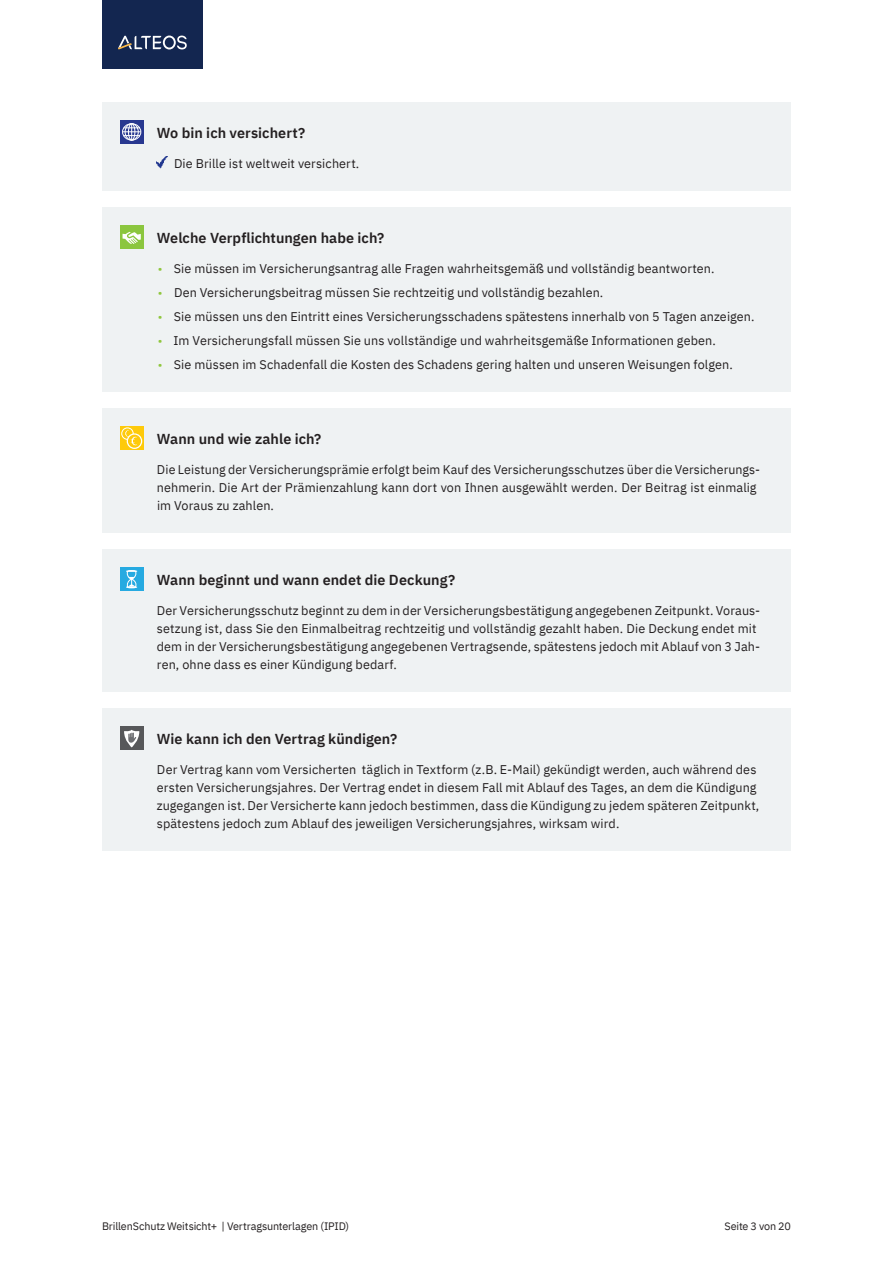
<style>
.page{position:relative;width:893px;height:1263px;background:#fff}
.page>*{position:absolute;margin:0;border:0;box-sizing:border-box;transform-origin:0 0}
.t1{font:600 14.4px "IBM Plex Sans";letter-spacing:.005em;color:#231f20}
.t2{font:12.6px/18px "IBM Plex Sans";letter-spacing:.005em;color:#231f20}
.t3{font:10.8px "IBM Plex Sans";letter-spacing:-.01em;color:#231f20}
.s1{font-size:12px;color:#90c73e}
</style>
<div class="page">
<div style="left:102px;top:102px;width:689px;height:88px;background:#eff2f3"></div>
<div style="left:120px;top:120px;width:23px;height:24px;background:#283890"></div>
<div style="left:122px;top:123px;width:19px;height:18px;border:1px solid #fff;border-radius:50%"></div>
<div style="left:125px;top:123px;width:14px;height:18px;border:1px solid #fff;border-radius:50%"></div>
<div style="left:128px;top:123px;width:7px;height:18px;border:1px solid #fff;border-radius:50%"></div>
<svg style="left:123px;top:124px;width:18px;height:17px"></svg>
<svg style="left:157px;top:156px;width:11px;height:12px"></svg>
<div style="left:102px;top:207px;width:689px;height:184px;background:#eff2f3"></div>
<div style="left:120px;top:225px;width:23px;height:24px;background:#8bc63e"></div>
<svg style="left:123px;top:231px;width:18px;height:13px"></svg>
<div style="left:102px;top:408px;width:689px;height:124px;background:#eff2f3"></div>
<div style="left:120px;top:426px;width:23px;height:24px;background:#feca0a"></div>
<div style="left:121px;top:427px;width:13px;height:13px;border:1px solid #fff;border-radius:50%"></div>
<div style="left:127px;top:433px;width:15px;height:16px;border:1px solid #fff;border-radius:50%"></div>
<svg style="left:123px;top:429px;width:15px;height:17px"></svg>
<div style="left:102px;top:549px;width:689px;height:142px;background:#eff2f3"></div>
<div style="left:120px;top:567px;width:23px;height:24px;background:#26aae1"></div>
<svg style="left:126px;top:570px;width:11px;height:18px"></svg>
<div style="left:102px;top:708px;width:689px;height:142px;background:#eff2f3"></div>
<div style="left:120px;top:726px;width:23px;height:24px;background:#57585a"></div>
<svg style="left:124px;top:730px;width:15px;height:17px"></svg>
<div style="left:102px;top:0;width:101px;height:68px;background:#132650"></div>
<svg style="left:118px;top:36px;width:69px;height:13px"></svg>
<p class="t1" style="left:157px;top:125px;width:150px">Wo bin ich versichert?</p>
<p class="t2" style="left:174px;top:155px;width:187px">Die Brille ist weltweit versichert.</p>
<p class="t1" style="left:157px;top:230px;width:229px">Welche Verpflichtungen habe ich?</p>
<p class="t2" style="left:158px;top:257px;width:598px;line-height:24px"><span class="s1">ï</span> Sie müssen im Versicherungsantrag alle Fragen wahrheitsgemäß und vollständig beantworten.<br><span class="s1">ï</span> Den Versicherungsbeitrag müssen Sie rechtzeitig und vollständig bezahlen.<br><span class="s1">ï</span> Sie müssen uns den Eintritt eines Versicherungsschadens spätestens innerhalb von 5 Tagen anzeigen. <span class="s1">ï</span> Im Versicherungsfall müssen Sie uns vollständige und wahrheitsgemäße Informationen geben.<br><span class="s1">ï</span> Sie müssen im Schadenfall die Kosten des Schadens gering halten und unseren Weisungen folgen.</p>
<p class="t1" style="left:157px;top:431px;width:166px">Wann und wie zahle ich?</p>
<p class="t2" style="left:157px;top:461px;width:605px">Die Leistung der Versicherungsprämie erfolgt beim Kauf des Versicherungsschutzes über die Versicherungs&shy;nehmerin. Die Art der Prämienzahlung kann dort von Ihnen ausgewählt werden. Der Beitrag ist einmalig im Voraus zu zahlen.</p>
<p class="t1" style="left:157px;top:572px;width:300px">Wann beginnt und wann endet die Deckung?</p>
<p class="t2" style="left:157px;top:602px;width:605px">Der Versicherungsschutz beginnt zu dem in der Versicherungsbestätigung angegebenen Zeitpunkt. Voraus&shy;setzung ist, dass Sie den Einmalbeitrag rechtzeitig und vollständig gezahlt haben. Die Deckung endet mit dem in der Versicherungsbestätigung angegebenen Vertragsende, spätestens jedoch mit Ablauf von 3 Jah&shy;ren, ohne dass es einer Kündigung bedarf.</p>
<p class="t1" style="left:157px;top:731px;width:242px">Wie kann ich den Vertrag kündigen?</p>
<p class="t2" style="left:157px;top:761px;width:604px">Der Vertrag kann vom Versicherten täglich in Textform (z.B. E-Mail) gekündigt werden, auch während des ersten Versicherungsjahres. Der Vertrag endet in diesem Fall mit Ablauf des Tages, an dem die Kündigung zugegangen ist. Der Versicherte kann jedoch bestimmen, dass die Kündigung zu jedem späteren Zeitpunkt, spätestens jedoch zum Ablauf des jeweiligen Versicherungsjahres, wirksam wird.</p>
<p class="t3" style="left:102px;top:1220px;width:249px">BrillenSchutz Weitsicht+ | Vertragsunterlagen (IPID)</p>
<p class="t3" style="left:724px;top:1220px;width:68px">Seite 3 von 20</p>
</div>
